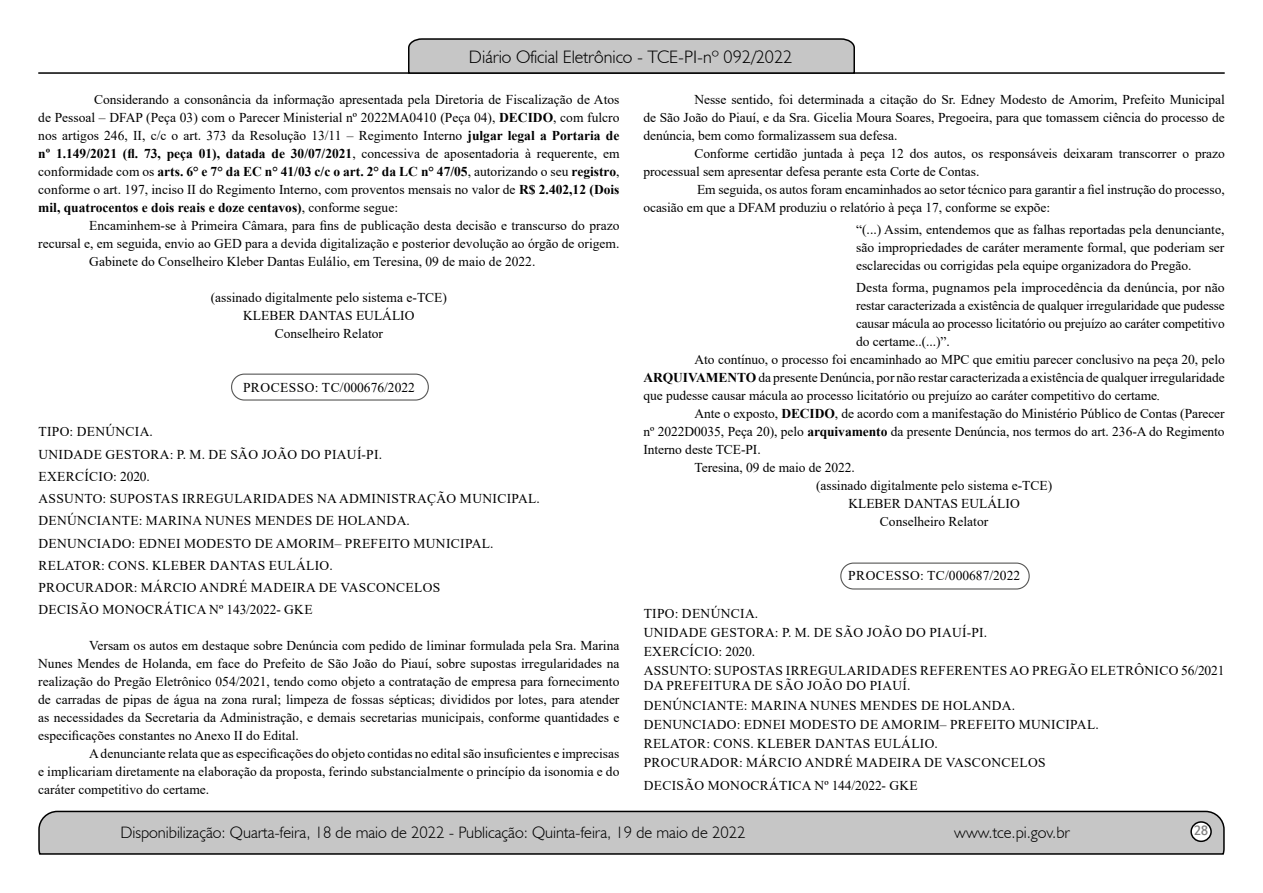
<style>
.page{position:relative;width:1263px;height:893px;background:#fff}
.page>*{position:absolute;margin:0;border:0;box-sizing:border-box;transform-origin:0 0}
.t1{font:300 18px "Humanist 521 BT";color:#000}
.t2{font:300 16.5px "Humanist 521 BT";color:#000}
.t3{font:15px "Estrangelo Edessa";color:#808080}
.t4{font:13.5px/18px "Times New Roman";color:#000;text-align:justify}
.t5{font:13.5px/22.2px "Times New Roman";letter-spacing:.025em;color:#000}
.t6{font:13.5px "Times New Roman";letter-spacing:.02em;color:#000}
.s1{font-weight:700}
.s2{font-style:italic}
</style>
<div class="page">
<svg style="left:38px;top:810px;width:1187px;height:45px;background:#b9b9b9"></svg>
<div style="left:1191px;top:822px;width:20px;height:19px;background:#fff;border-radius:50%"></div>
<div style="left:1190px;top:821px;width:22px;height:21px;border:2px solid #000;border-radius:50%"></div>
<hr style="left:38px;top:72px;width:1187px;height:2px;background:#000">
<svg style="left:407px;top:38px;width:449px;height:36px;background:#b4b4b4"></svg>
<div style="left:231px;top:374px;width:198px;height:27px;border:1px solid #575756;border-radius:13px"></div>
<div style="left:840px;top:563px;width:190px;height:27px;border:1px solid #575756;border-radius:13px"></div>
<h1 class="t1" style="left:469px;top:46px;width:325px">Diário Oficial Eletrônico - TCE-PI-nº 092/2022</h1>
<p class="t4" style="left:38px;top:90px;width:583px;text-indent:56px">Considerando a consonância da informação apresentada pela Diretoria de Fiscalização de Atos de Pessoal – DFAP (Peça 03) com o Parecer Ministerial nº 2022MA0410 (Peça 04), <span class="s1">DECIDO</span>, com fulcro nos artigos 246, II, c/c o art. 373 da Resolução 13/11 – Regimento Interno <span class="s1">julgar legal a Portaria de nº 1.149/2021 (fl. 73, peça 01), datada de 30/07/2021</span>, concessiva de aposentadoria à requerente, em conformidade com os <span class="s1">arts. 6° e 7° da EC n° 41/03 c/c o art. 2° da LC n° 47/05</span>, autorizando o seu <span class="s1">registro</span>, conforme o art. 197, inciso II do Regimento Interno, com proventos mensais no valor de <span class="s1">R$ 2.402,12 (Dois mil, quatrocentos e dois reais e doze centavos)</span>, conforme segue:</p>
<p class="t4" style="left:89px;top:216px;width:532px">Encaminhem-se à Primeira Câmara, para fins de publicação desta decisão e transcurso do prazo</p>
<p class="t4" style="left:38px;top:234px;width:583px">recursal e, em seguida, envio ao GED para a devida digitalização e posterior devolução ao órgão de origem.</p>
<p class="t4" style="left:89px;top:252px;width:448px">Gabinete do Conselheiro Kleber Dantas Eulálio, em Teresina, 09 de maio de 2022.</p>
<p class="t4" style="left:211px;top:288px;width:238px;text-align:center">(assinado digitalmente pelo sistema e-TCE)<br>KLEBER DANTAS EULÁLIO<br>Conselheiro Relator</p>
<p class="t4" style="left:643px;top:90px;width:583px;text-indent:51px">Nesse sentido, foi determinada a citação do Sr. Edney Modesto de Amorim, Prefeito Municipal de São João do Piauí, e da Sra. Gicelia Moura Soares, Pregoeira, para que tomassem ciência do processo de denúncia, bem como formalizassem sua defesa.</p>
<p class="t4" style="left:643px;top:144px;width:583px;text-indent:51px">Conforme certidão juntada à peça 12 dos autos, os responsáveis deixaram transcorrer o prazo processual sem apresentar defesa perante esta Corte de Contas.</p>
<p class="t4" style="left:643px;top:180px;width:583px;text-indent:54px">Em seguida, os autos foram encaminhados ao setor técnico para garantir a fiel instrução do processo, ocasião em que a DFAM produziu o relatório à peça 17, conforme se expõe:</p>
<p class="t4" style="left:856px;top:220px;width:370px">“(...) Assim, entendemos que as falhas reportadas pela denunciante, são impropriedades de caráter meramente formal, que poderiam ser esclarecidas ou corrigidas pela equipe organizadora do Pregão.</p>
<p class="t4" style="left:856px;top:278px;width:370px">Desta forma, pugnamos pela improcedência da denúncia, por não</p>
<p class="t4" style="left:856px;top:296px;width:370px">restar caracterizada a existência de qualquer irregularidade que pudesse</p>
<p class="t4" style="left:856px;top:314px;width:370px">causar mácula ao processo licitatório ou prejuízo ao caráter competitivo</p>
<p class="t4" style="left:856px;top:332px;width:95px">do certame..(...)”.</p>
<p class="t4" style="left:694px;top:350px;width:532px">Ato contínuo, o processo foi encaminhado ao MPC que emitiu parecer conclusivo na peça 20, pelo</p>
<p class="t4" style="left:643px;top:368px;width:583px"><span class="s1">ARQUIVAMENTO</span> da presente Denúncia, por não restar caracterizada a existência de qualquer irregularidade</p>
<p class="t4" style="left:643px;top:386px;width:518px">que pudesse causar mácula ao processo licitatório ou prejuízo ao caráter competitivo do certame<span class="s2">.</span></p>
<p class="t4" style="left:694px;top:404px;width:532px">Ante o exposto, <span class="s1">DECIDO</span>, de acordo com a manifestação do Ministério Público de Contas (Parecer</p>
<p class="t4" style="left:643px;top:422px;width:583px">nº 2022D0035, Peça 20), pelo <span class="s1">arquivamento</span> da presente Denúncia, nos termos do art. 236-A do Regimento</p>
<p class="t4" style="left:643px;top:440px;width:119px">Interno deste TCE-PI.</p>
<p class="t4" style="left:694px;top:458px;width:162px">Teresina, 09 de maio de 2022.</p>
<p class="t4" style="left:816px;top:476px;width:238px">(assinado digitalmente pelo sistema e-TCE)</p>
<p class="t4" style="left:848px;top:494px;width:173px">KLEBER DANTAS EULÁLIO</p>
<p class="t4" style="left:880px;top:512px;width:110px">Conselheiro Relator</p>
<p class="t6" style="left:243px;top:378px;width:173px">PROCESSO: TC/000676/2022</p>
<p class="t5" style="left:38px;top:420px;width:503px">TIPO: DENÚNCIA.<br>UNIDADE GESTORA: P. M. DE SÃO JOÃO DO PIAUÍ-PI.<br>EXERCÍCIO: 2020.<br>ASSUNTO: SUPOSTAS IRREGULARIDADES NA ADMINISTRAÇÃO MUNICIPAL.<br>DENÚNCIANTE: MARINA NUNES MENDES DE HOLANDA.<br>DENUNCIADO: EDNEI MODESTO DE AMORIM– PREFEITO MUNICIPAL.<br>RELATOR: CONS. KLEBER DANTAS EULÁLIO.<br>PROCURADOR: MÁRCIO ANDRÉ MADEIRA DE VASCONCELOS<br>DECISÃO MONOCRÁTICA Nº 143/2022- GKE</p>
<p class="t4" style="left:38px;top:636px;width:583px;text-indent:51px">Versam os autos em destaque sobre Denúncia com pedido de liminar formulada pela Sra. Marina Nunes Mendes de Holanda, em face do Prefeito de São João do Piauí, sobre supostas irregularidades na realização do Pregão Eletrônico 054/2021, tendo como objeto a contratação de empresa para fornecimento de carradas de pipas de água na zona rural; limpeza de fossas sépticas; divididos por lotes, para atender as necessidades da Secretaria da Administração, e demais secretarias municipais, conforme quantidades e especificações constantes no Anexo II do Edital.</p>
<p class="t4" style="left:38px;top:744px;width:583px;text-indent:51px">A denunciante relata que as especificações do objeto contidas no edital são insuficientes e imprecisas e implicariam diretamente na elaboração da proposta, ferindo substancialmente o princípio da isonomia e do caráter competitivo do certame.</p>
<p class="t4" style="left:848px;top:566px;width:173px">PROCESSO: TC/000687/2022</p>
<p class="t5" style="left:644px;top:603px;width:582px;line-height:19.2px">TIPO: DENÚNCIA.<br>UNIDADE GESTORA: P. M. DE SÃO JOÃO DO PIAUÍ-PI.<br>EXERCÍCIO: 2020.<br>ASSUNTO: SUPOSTAS IRREGULARIDADES REFERENTES AO PREGÃO ELETRÔNICO 56/2021</p>
<p class="t5" style="left:644px;top:676px;width:456px;line-height:19.2px">DA PREFEITURA DE SÃO JOÃO DO PIAUÍ.<br>DENÚNCIANTE: MARINA NUNES MENDES DE HOLANDA.<br>DENUNCIADO: EDNEI MODESTO DE AMORIM– PREFEITO MUNICIPAL.<br>RELATOR: CONS. KLEBER DANTAS EULÁLIO.<br>PROCURADOR: MÁRCIO ANDRÉ MADEIRA DE VASCONCELOS</p>
<p class="t5" style="left:644px;top:773px;width:276px">DECISÃO MONOCRÁTICA Nº 144/2022- GKE</p>
<p class="t2" style="left:120px;top:822px;width:626px">Disponibilização: Quarta-feira, 18 de maio de 2022 - Publicação: Quinta-feira, 19 de maio de 2022</p>
<p class="t2" style="left:954px;top:822px;width:117px">www.tce.pi.gov.br</p>
<p class="t3" style="left:1194px;top:823px;width:16px">28</p>
</div>
